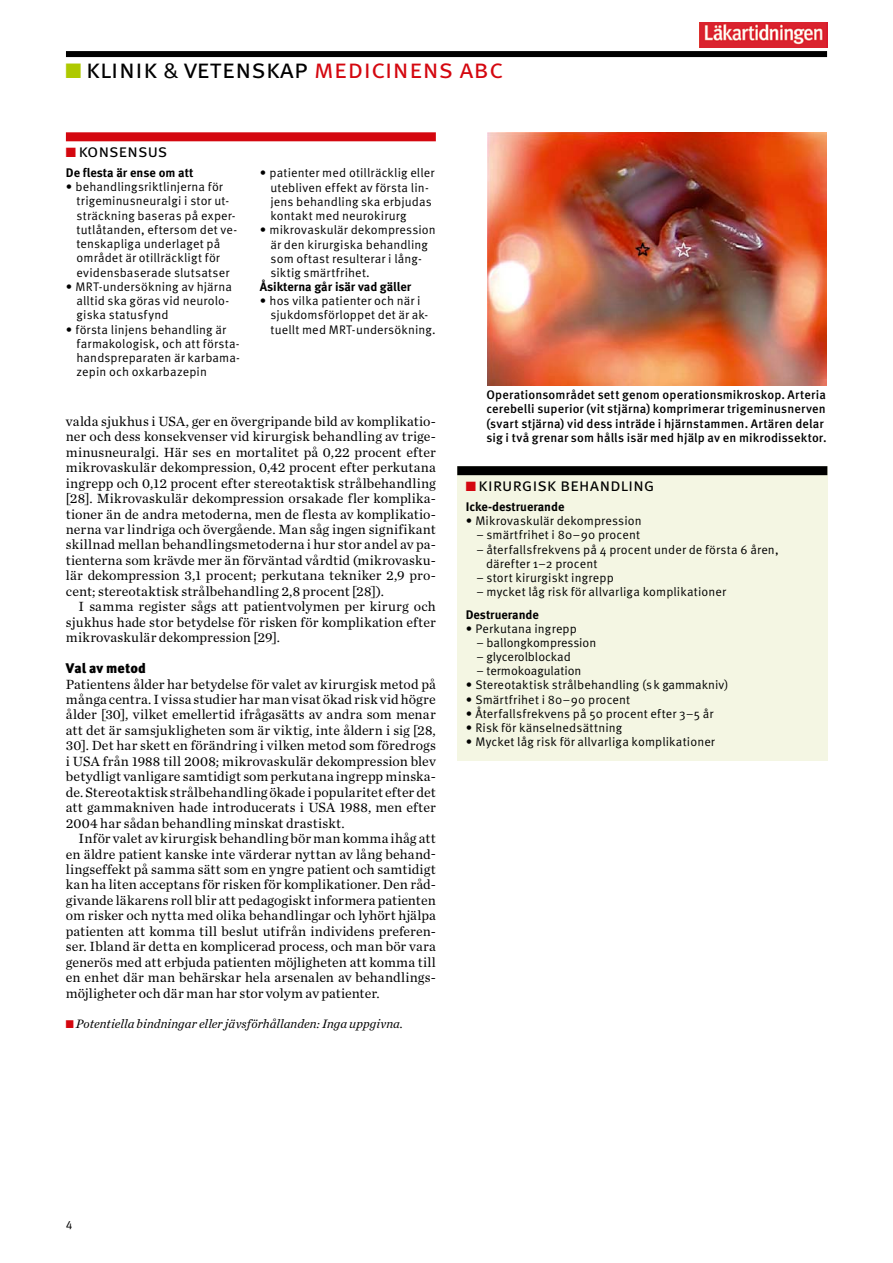
<style>
.page{position:relative;width:893px;height:1263px;background:#fff}
.page>*{position:absolute;margin:0;border:0;box-sizing:border-box;transform-origin:0 0}
.t1{font:27px "Meta OT Norm";color:#000}
.t2{font:18px "Meta OT Norm";letter-spacing:-.015em;color:#000}
.t3{font:13.95px/15.5px "Chronicle Text G1";letter-spacing:.01em;color:#000;text-align:justify}
.t4{font:900 13.95px "Meta OT";letter-spacing:.005em;color:#000}
.t5{font:italic 12.75px "Chronicle Text G1";color:#000}
.t6{font:12.45px/14.2px "Meta OT Norm";letter-spacing:.01em;color:#000}
.t7{font:500 12.45px/14.2px "Meta OT";letter-spacing:.01em;color:#000}
.t8{font:700 12.45px "Meta OT";color:#000}
.t9{font:12px "Meta OT Norm";color:#000}
.s1{color:#aec900}
.s2{font-family:"Meta OT";font-weight:700;font-size:21px;color:#aec900}
.s3{font-size:22.65px}
.s4{color:#d4070f}
</style>
<div class="page">
<div style="left:66px;top:51px;width:761px;height:6px;background:#000"></div>
<img style="left:700px;top:23px;width:127px;height:25px">
<div style="left:457px;top:466px;width:370px;height:295px;background:#f4f6e3"></div>
<div style="left:457px;top:466px;width:370px;height:9px;background:#000"></div>
<img style="left:487px;top:132px;width:340px;height:253px">
<div style="left:66px;top:132px;width:370px;height:9px;background:#d4070f"></div>
<h1 class="t1" style="left:65px;top:53px;width:439px"><span class="s1">■</span><span class="s2">■</span> klinik <span class="s3">&amp;</span> vetenskap <span class="s4">medicinens abc</span></h1>
<p class="t2" style="left:66px;top:140px;width:103px"><span class="s4">■</span> konsensus</p>
<p class="t8" style="left:66px;top:165px;width:129px">De flesta är ense om att</p>
<p class="t6" style="left:77px;top:180px;width:162px;text-indent:-11px">• behandlingsriktlinjerna för trigeminusneuralgi i stor ut&shy;sträckning baseras på exper&shy;tutlåtanden, eftersom det ve&shy;tenskapliga underlaget på området är otillräckligt för evidensbaserade slutsatser</p>
<p class="t6" style="left:77px;top:280px;width:157px;text-indent:-11px">• MRT-undersökning av hjärna alltid ska göras vid neurolo&shy;giska statusfynd</p>
<p class="t6" style="left:77px;top:322px;width:165px;text-indent:-11px">• första linjens behandling är farmakologisk, och att första&shy;handspreparaten är karbama&shy;zepin och oxkarbazepin</p>
<p class="t6" style="left:270px;top:166px;width:166px;text-indent:-11px">• patienter med otillräcklig eller utebliven effekt av första lin&shy;jens behandling ska erbjudas kontakt med neurokirurg</p>
<p class="t6" style="left:270px;top:223px;width:167px;text-indent:-11px">• mikrovaskulär dekompression är den kirurgiska behandling som oftast resulterar i lång&shy;siktig smärtfrihet.</p>
<p class="t8" style="left:260px;top:279px;width:153px">Åsikterna går isär vad gäller</p>
<p class="t6" style="left:270px;top:294px;width:167px;text-indent:-11px">• hos vilka patienter och när i sjukdomsförloppet det är ak&shy;tuellt med MRT-undersökning.</p>
<p class="t3" style="left:66px;top:413px;width:371px">valda sjukhus i USA, ger en övergripande bild av komplikatio&shy;ner och dess konsekvenser vid kirurgisk behandling av trige&shy;minusneuralgi. Här ses en mortalitet på 0,22 procent efter mikrovaskulär dekompression, 0,42 procent efter perkutana ingrepp och 0,12 procent efter stereotaktisk strålbehandling [28]. Mikrovaskulär dekompression orsakade fler komplika&shy;tioner än de andra metoderna, men de flesta av komplikatio&shy;nerna var lindriga och övergående. Man såg ingen signifikant skillnad mellan behandlingsmetoderna i hur stor andel av pa&shy;tienterna som krävde mer än förväntad vårdtid (mikrovasku&shy;lär dekompression 3,1 procent; perkutana tekniker 2,9 pro&shy;cent; stereotaktisk strålbehandling 2,8 procent [28]).</p>
<p class="t3" style="left:66px;top:598px;width:371px;text-indent:13px">I samma register sågs att patientvolymen per kirurg och sjukhus hade stor betydelse för risken för komplikation efter mikrovaskulär dekompression [29].</p>
<p class="t4" style="left:66px;top:660px;width:81px">Val av metod</p>
<p class="t3" style="left:66px;top:675px;width:371px">Patientens ålder har betydelse för valet av kirurgisk metod på många centra. I vissa studier har man visat ökad risk vid högre ålder [30], vilket emellertid ifrågasätts av andra som menar att det är samsjukligheten som är viktig, inte åldern i sig [28, 30]. Det har skett en förändring i vilken metod som föredrogs i USA från 1988 till 2008; mikrovaskulär dekompression blev betydligt vanligare samtidigt som perkutana ingrepp minska&shy;de. Stereotaktisk strålbehandling ökade i popularitet efter det att gammakniven hade introducerats i USA 1988, men efter 2004 har sådan behandling minskat drastiskt.</p>
<p class="t3" style="left:66px;top:830px;width:371px;text-indent:13px">Inför valet av kirurgisk behandling bör man komma ihåg att en äldre patient kanske inte värderar nyttan av lång behand&shy;lingseffekt på samma sätt som en yngre patient och samtidigt kan ha liten acceptans för risken för komplikationer. Den råd&shy;givande läkarens roll blir att pedagogiskt informera patienten om risker och nytta med olika behandlingar och lyhört hjälpa patienten att komma till beslut utifrån individens preferen&shy;ser. Ibland är detta en komplicerad process, och man bör vara generös med att erbjuda patienten möjligheten att komma till en enhet där man behärskar hela arsenalen av behandlings&shy;möjligheter och där man har stor volym av patienter.</p>
<p class="t5" style="left:66px;top:1014px;width:339px"><span class="s4">■</span> Potentiella bindningar eller jävsförhållanden: Inga uppgivna.</p>
<p class="t7" style="left:486px;top:388px;width:342px">Operationsområdet sett genom operationsmikroskop. Arteria cerebelli superior (vit stjärna) komprimerar trigeminusnerven (svart stjärna) vid dess inträde i hjärnstammen. Artären delar sig i två grenar som hålls isär med hjälp av en mikrodissektor.</p>
<p class="t2" style="left:466px;top:473px;width:190px"><span class="s4">■</span> kirurgisk behandling</p>
<p class="t8" style="left:466px;top:499px;width:100px">Icke-destruerande</p>
<p class="t6" style="left:466px;top:514px;width:177px">• Mikrovaskulär dekompression</p>
<p class="t6" style="left:476px;top:528px;width:165px">– smärtfrihet i 80–90 procent</p>
<p class="t6" style="left:486px;top:542px;width:294px;text-indent:-10px">– återfallsfrekvens på 4 procent under de första 6 åren, därefter 1–2 procent</p>
<p class="t6" style="left:476px;top:571px;width:139px">– stort kirurgiskt ingrepp</p>
<p class="t6" style="left:476px;top:585px;width:251px">– mycket låg risk för allvarliga komplikationer</p>
<p class="t8" style="left:466px;top:607px;width:75px">Destruerande</p>
<p class="t6" style="left:466px;top:622px;width:113px">• Perkutana ingrepp</p>
<p class="t6" style="left:476px;top:636px;width:121px">– ballongkompression</p>
<p class="t6" style="left:476px;top:650px;width:96px">– glycerolblockad</p>
<p class="t6" style="left:476px;top:664px;width:107px">– termokoagulation</p>
<p class="t6" style="left:466px;top:678px;width:264px">• Stereotaktisk strålbehandling (sk gammakniv)</p>
<p class="t6" style="left:466px;top:692px;width:166px">• Smärtfrihet i 80–90 procent</p>
<p class="t6" style="left:466px;top:707px;width:249px">• Återfallsfrekvens på 50 procent efter 3–5 år</p>
<p class="t6" style="left:466px;top:721px;width:158px">• Risk för känselnedsättning</p>
<p class="t6" style="left:466px;top:735px;width:251px">• Mycket låg risk för allvarliga komplikationer</p>
<p class="t9" style="left:66px;top:1218px;width:8px">4</p>
</div>
